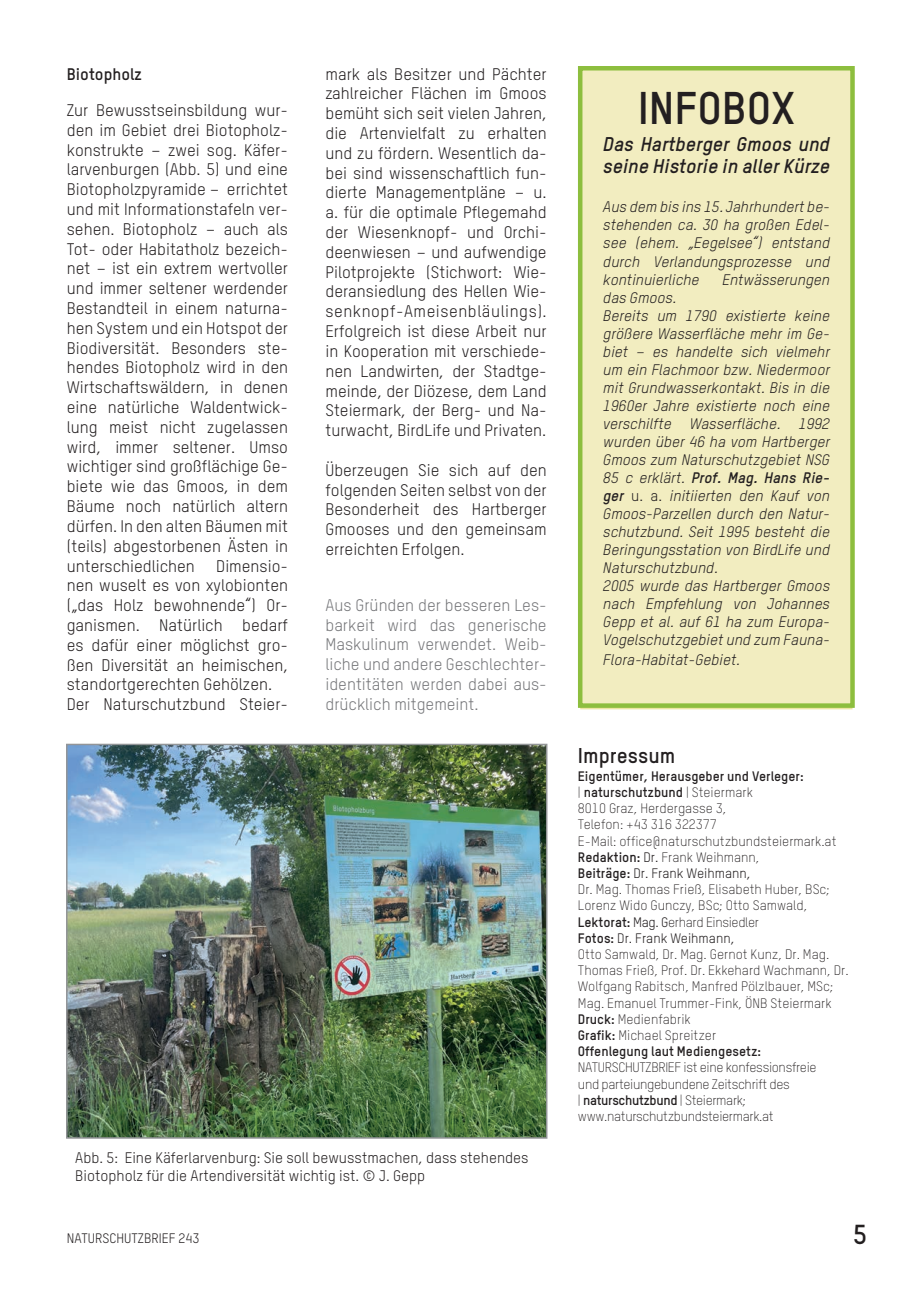
<style>
.page{position:relative;width:919px;height:1289px;background:#fff}
.page>*{position:absolute;margin:0;border:0;box-sizing:border-box;transform-origin:0 0}
.t1{font:700 45px "TSTARPRO";color:#231f20}
.t2{font:700 27px "TSTARPRO";color:#231f20}
.t3{font:700 21px "TSTARPRO";color:#231f20}
.t4{font:italic 700 19.5px/21.6px "TSTARPRO";color:#231f20}
.t5{font:16.5px/19.8px "TSTARPRO";color:#231f20;text-align:justify}
.t6{font:16.5px/19.8px "TSTARPRO";color:#757679;text-align:justify}
.t7{font:700 16.5px "TSTARPRO";color:#231f20}
.t8{font:italic 15px/18px "TSTARPRO";color:#231f20;text-align:justify}
.t9{font:15px/18px "TSTARPRO";color:#231f20}
.t10{font:300 13.5px/16.2px "TSTARPRO";color:#231f20}
.t11{font:300 13.5px/16.2px "TSTARPRO";letter-spacing:-.025em;color:#231f20}
.t12{font:13.5px "TSTARPRO";color:#231f20}
.s1{font-weight:700}
.s2{font-style:normal}
.s3{font-weight:400}
</style>
<div class="page">
<img style="left:69px;top:746px;width:475px;height:389px">
<div style="left:66px;top:743px;width:481px;height:395px;border:2px solid #939598"></div>
<div style="left:581px;top:67px;width:270px;height:641px;background:#f2edc0"></div>
<div style="left:578px;top:66px;width:276px;height:642px;border:4px solid #8dbe3e"></div>
<p class="t7" style="left:67px;top:63px;width:77px">Biotopholz</p>
<p class="t5" style="left:67px;top:100px;width:223px">Zur Bewusstseinsbildung wur&shy;den im Gebiet drei Biotopholz&shy;konstrukte – zwei sog. Käfer&shy;larvenburgen (Abb. 5) und eine Biotopholzpyramide – errichtet und mit Informationstafeln ver&shy;sehen. Biotopholz – auch als Tot- oder Habitatholz bezeich&shy;net – ist ein extrem wertvoller und immer seltener werdender Bestandteil in einem naturna&shy;hen System und ein Hotspot der Biodiversität. Besonders ste&shy;hendes Biotopholz wird in den Wirtschaftswäldern, in denen eine natürliche Waldentwick&shy;lung meist nicht zugelassen wird, immer seltener. Umso wichtiger sind großflächige Ge&shy;biete wie das Gmoos, in dem Bäume noch natürlich altern dürfen. In den alten Bäumen mit (teils) abgestorbenen Ästen in unterschiedlichen</p>
<p class="t5" style="left:67px;top:555px;width:223px;text-align:left;text-indent:149px">Dimensio&shy;nen wuselt es von xylobionten („das Holz bewohnende“) Or&shy;ganismen. Natürlich bedarf es dafür einer möglichst gro&shy;ßen Diversität an heimischen, standortgerechten Gehölzen.<br>Der Naturschutzbund Steier-</p>
<p class="t5" style="left:325px;top:64px;width:223px">mark als Besitzer und Pächter zahlreicher Flächen im Gmoos bemüht sich seit vielen Jahren, die Artenvielfalt zu erhalten und zu fördern. Wesentlich da&shy;bei sind wissenschaftlich fun&shy;dierte Managementpläne – u. a. für die optimale Pflegemahd der Wiesenknopf- und Orchi&shy;deenwiesen – und aufwendige Pilotprojekte (Stichwort: Wie&shy;deransiedlung des Hellen Wie&shy;senknopf-Ameisenbläulings).<br>Erfolgreich ist diese Arbeit nur in Kooperation mit verschiede&shy;nen Landwirten, der Stadtge&shy;meinde, der Diözese, dem Land Steiermark, der Berg- und Na&shy;turwacht, BirdLife und Privaten.</p>
<p class="t5" style="left:325px;top:460px;width:223px">Überzeugen Sie sich auf den folgenden Seiten selbst von der Besonderheit des Hartberger Gmooses und den gemeinsam erreichten Erfolgen.</p>
<p class="t6" style="left:325px;top:595px;width:223px">Aus Gründen der besseren Les&shy;barkeit wird das generische Maskulinum verwendet. Weib&shy;liche und andere Geschlechter&shy;identitäten werden dabei aus&shy;drücklich mitgemeint.</p>
<p class="t9" style="left:75px;top:1148px;width:455px">Abb. 5: Eine Käferlarvenburg: Sie soll bewusstmachen, dass stehendes<br>Biotopholz für die Artendiversität wichtig ist. © J. Gepp</p>
<h1 class="t1" style="left:637px;top:80px;width:159px">INFOBOX</h1>
<p class="t4" style="left:603px;top:133px;width:228px">Das Hartberger Gmoos und seine Historie in aller Kürze</p>
<p class="t8" style="left:603px;top:198px;width:228px">Aus dem bis ins 15. Jahrhundert be&shy;stehenden ca. 30 ha großen Edel&shy;see (ehem. „Eegelsee“) entstand durch Verlandungsprozesse und kontinuierliche</p>
<p class="t8" style="left:722px;top:270px;width:109px">Entwässerungen</p>
<p class="t8" style="left:603px;top:288px;width:228px;text-align:left">das Gmoos.<br>Bereits um 1790 existierte keine größere Wasserfläche mehr im Ge&shy;biet – es handelte sich vielmehr um ein Flachmoor bzw. Niedermoor mit Grundwasserkontakt. Bis in die<br>1960er Jahre existierte noch eine verschilfte Wasserfläche. 1992 wurden über 46 ha vom Hartberger<br>Gmoos zum Naturschutzgebiet NSG<br>85 c erklärt. <span class="s1">Prof. Mag. Hans Rie&shy;ger</span> <span class="s2">u. a.</span> initiierten den Kauf von<br>Gmoos-Parzellen durch den Natur&shy;schutzbund. Seit 1995 besteht die<br>Beringungsstation von BirdLife und<br>Naturschutzbund.<br>2005 wurde das Hartberger Gmoos nach Empfehlung von Johannes<br>Gepp et al. auf 61 ha zum Europa-<br>Vogelschutzgebiet und zum Fauna-</p>
<p class="t8" style="left:603px;top:650px;width:138px">Flora-Habitat-Gebiet.</p>
<p class="t3" style="left:578px;top:741px;width:99px">Impressum</p>
<p class="t10" style="left:578px;top:767px;width:272px"><span class="s1">Eigentümer, Herausgeber und Verleger:<br></span>| <span class="s1">naturschutzbund</span> | Steiermark<br>8010 Graz, Herdergasse 3,<br>Telefon: +43 316 322377<br>E-Mail: office@naturschutzbundsteiermark.at <span class="s1">Redaktion:</span> <span class="s3">Dr.</span> Frank Weihmann,<br><span class="s1">Beiträge:</span> <span class="s3">Dr. Frank Weihmann,<br></span>Dr. Mag. Thomas Frieß, Elisabeth Huber, BSc; Lorenz Wido Gunczy, BSc; Otto Samwald, <span class="s1">Lektorat:</span> <span class="s3">Mag. G</span>erhard Einsiedler<br><span class="s1">Fotos:</span> <span class="s3">Dr. Frank Weihmann,<br></span>Otto Samwald, Dr. Mag. Gernot Kunz, Dr. Mag.<br>Thomas Frieß, Prof. Dr. Ekkehard Wachmann, Dr.<br>Wolfgang Rabitsch, Manfred Pölzlbauer, MSc; Mag. Emanuel Trummer-Fink, ÖNB Steiermark <span class="s1">Druck:</span> Medienfabrik<br><span class="s1">Grafik:</span> Michael Spreitzer<br><span class="s1">Offenlegung laut Mediengesetz:</span></p>
<p class="t11" style="left:578px;top:1059px;width:240px">NATURSCHUTZBRIEF ist eine konfessionsfreie und parteiungebundene Zeitschrift des<br>| <span class="s1">naturschutzbund</span> | Steiermark; www.naturschutzbundsteiermark.at</p>
<p class="t12" style="left:67px;top:1230px;width:134px">NATURSCHUTZBRIEF 243</p>
<h2 class="t2" style="left:853px;top:1217px;width:15px">5</h2>
</div>
